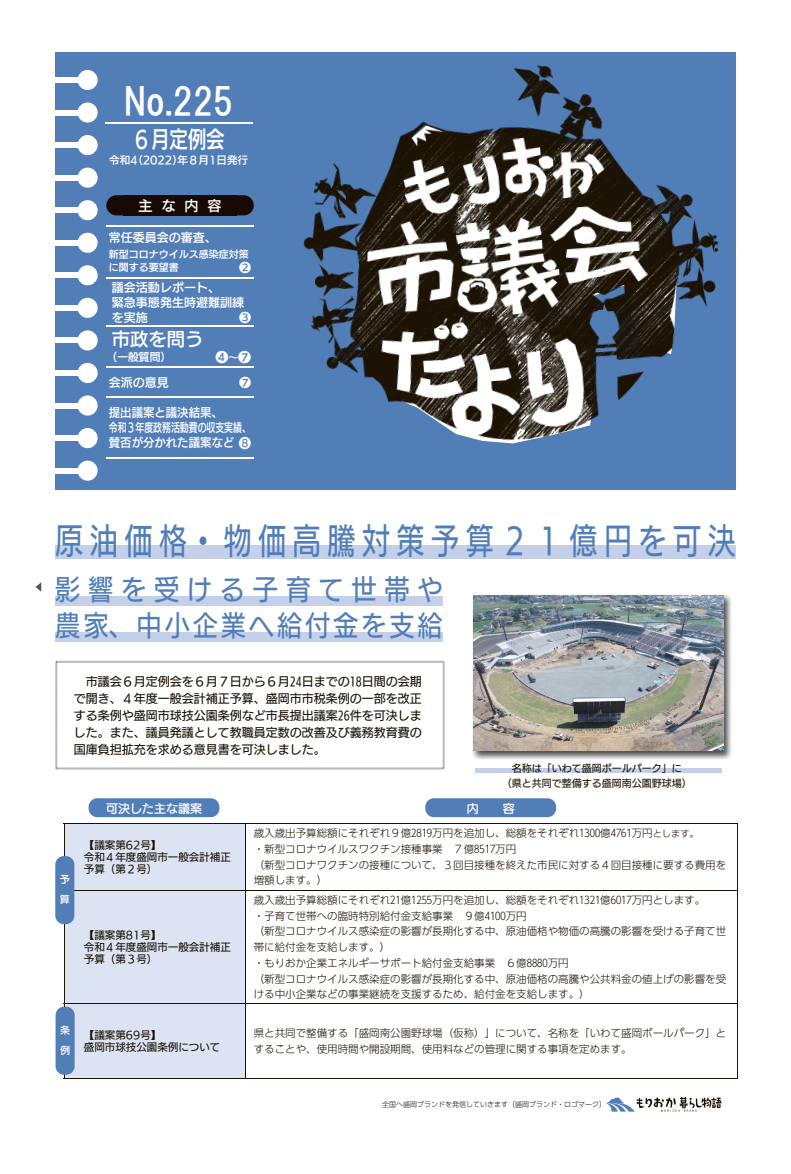
<style>
.page{position:relative;width:791px;height:1174px;background:#fff}
.page>*{position:absolute;margin:0;border:0;box-sizing:border-box;transform-origin:0 0}
.t1{font:37px "HGP Gothic E";color:#fff}
.t2{font:35px "UD Kakugo Large Pr 6 N M";letter-spacing:.235em;color:#527eb8;scale:.8 1}
.t3{font:28px/36px "UD Kakugo Large Pr 6 N M";letter-spacing:.21em;color:#527eb8;scale:.9 1}
.t4{font:23px "UD Kakugo Large Pr 6 N DB";color:#fff;scale:.8 1}
.t5{font:18.3px "UD Kakugo Large Pr 6 N DB";color:#fff}
.t6{font:14px "UD Kakugo Large Pr 6 N DB";color:#fff}
.t7{font:13px "UD Kakugo Large Pr 6 N DB";color:#fff}
.t8{font:12px/17px "UD Kakugo Large Pr 6 N M";color:#1b1204;text-align:justify}
.t9{font:12px/15px "UD Kakugo Large Pr 6 N DB";color:#fff}
.t10{font:12px/15.2px "UD Kakugo Large Pr 6 N DB";color:#fff;scale:.95 1}
.t11{font:12px "UD Marugo Large Pr 6 N DB";color:#fff}
.t12{font:10.8px "UD Kakugo Large Pr 6 N DB";color:#fff}
.t13{font:300 10.5px/15.8px "UD Shin Go Pr 6 N";color:#1b1204}
.t14{font:10.5px/12.3px "UD Kakugo Large Pr 6 N M";color:#1b1204}
.t15{font:10.5px "UD Kakugo Large Pr 6 N DB";color:#fff}
.t16{font:10px/15px "UD Kakugo Large Pr 6 N M";color:#1b1204;text-align:center}
.t17{font:10px/13px "UD Kakugo Large Pr 6 N DB";color:#fff}
.t18{font:10px/20px "UD Marugo Large Pr 6 N DB";color:#fff}
.t19{font:300 7px "UD Shin Go Pr 6 N";color:#1b1204}
.s1{font-size:9.7px}
.s2{font-family:"UD Kakugo Large Pr 6 N M";font-size:13px}
.s3{font-size:9.2px}
</style>
<div class="page">
<div style="left:55px;top:52px;width:681px;height:438px;background:#527eb8"></div>
<div style="left:55px;top:77px;width:33px;height:5px;background:#fff"></div>
<div style="left:78px;top:70px;width:20px;height:20px;background:#fff;border-radius:50%"></div>
<div style="left:55px;top:110px;width:33px;height:5px;background:#fff"></div>
<div style="left:78px;top:102px;width:20px;height:21px;background:#fff;border-radius:50%"></div>
<div style="left:55px;top:143px;width:33px;height:5px;background:#fff"></div>
<div style="left:78px;top:135px;width:20px;height:20px;background:#fff;border-radius:50%"></div>
<div style="left:55px;top:175px;width:33px;height:5px;background:#fff"></div>
<div style="left:78px;top:168px;width:20px;height:20px;background:#fff;border-radius:50%"></div>
<div style="left:55px;top:208px;width:33px;height:5px;background:#fff"></div>
<div style="left:78px;top:200px;width:20px;height:20px;background:#fff;border-radius:50%"></div>
<div style="left:55px;top:240px;width:33px;height:5px;background:#fff"></div>
<div style="left:78px;top:233px;width:20px;height:20px;background:#fff;border-radius:50%"></div>
<div style="left:55px;top:273px;width:33px;height:5px;background:#fff"></div>
<div style="left:78px;top:265px;width:20px;height:20px;background:#fff;border-radius:50%"></div>
<div style="left:55px;top:305px;width:33px;height:5px;background:#fff"></div>
<div style="left:78px;top:298px;width:20px;height:20px;background:#fff;border-radius:50%"></div>
<div style="left:55px;top:338px;width:33px;height:5px;background:#fff"></div>
<div style="left:78px;top:330px;width:20px;height:20px;background:#fff;border-radius:50%"></div>
<div style="left:55px;top:370px;width:33px;height:5px;background:#fff"></div>
<div style="left:78px;top:363px;width:20px;height:20px;background:#fff;border-radius:50%"></div>
<div style="left:55px;top:403px;width:33px;height:5px;background:#fff"></div>
<div style="left:78px;top:395px;width:20px;height:20px;background:#fff;border-radius:50%"></div>
<div style="left:55px;top:435px;width:33px;height:5px;background:#fff"></div>
<div style="left:78px;top:428px;width:20px;height:20px;background:#fff;border-radius:50%"></div>
<div style="left:55px;top:468px;width:33px;height:5px;background:#fff"></div>
<div style="left:78px;top:460px;width:20px;height:21px;background:#fff;border-radius:50%"></div>
<img style="left:303px;top:65px;width:416px;height:379px">
<svg style="left:35px;top:582px;width:6px;height:9px"></svg>
<svg style="left:55px;top:661px;width:390px;height:108px"></svg>
<hr style="left:105px;top:123px;width:147px;height:1px;background:#fff">
<div style="left:106px;top:195px;width:148px;height:20px;background:#190904;border-radius:10px"></div>
<hr style="left:106px;top:397px;width:148px;height:1px;background:#fff">
<hr style="left:106px;top:458px;width:148px;height:1px;background:#fff">
<hr style="left:106px;top:225px;width:148px;height:1px;background:#fff">
<hr style="left:106px;top:277px;width:148px;height:1px;background:#fff">
<hr style="left:106px;top:326px;width:148px;height:1px;background:#fff">
<hr style="left:106px;top:366px;width:148px;height:1px;background:#fff">
<img style="left:638px;top:1097px;width:84px;height:15px">
<img style="left:606px;top:1097px;width:29px;height:15px">
<div style="left:475px;top:768px;width:247px;height:5px;background:#c4d0e9"></div>
<div style="left:55px;top:545px;width:681px;height:13px;background:#c4d0e9"></div>
<div style="left:55px;top:596px;width:388px;height:9px;background:#c4d0e9"></div>
<div style="left:55px;top:633px;width:388px;height:9px;background:#c4d0e9"></div>
<div style="left:425px;top:798px;width:131px;height:19px;background:#527eb8;border-radius:9px"></div>
<div style="left:89px;top:798px;width:130px;height:19px;background:#527eb8;border-radius:9px"></div>
<img style="left:472px;top:594px;width:260px;height:165px">
<img style="left:473px;top:595px;width:250px;height:155px">
<div style="left:65px;top:824px;width:180px;height:253px;background:#dce4f3"></div>
<hr style="left:64px;top:823px;width:181px;height:1px;background:#1b1204">
<hr style="left:64px;top:823px;width:1px;height:67px;background:#1b1204">
<hr style="left:245px;top:823px;width:492px;height:1px;background:#1b1204">
<hr style="left:245px;top:823px;width:1px;height:67px;background:#1b1204">
<hr style="left:737px;top:823px;width:1px;height:67px;background:#1b1204">
<hr style="left:64px;top:890px;width:181px;height:1px;background:#1b1204">
<hr style="left:64px;top:890px;width:1px;height:113px;background:#1b1204">
<hr style="left:245px;top:890px;width:492px;height:1px;background:#1b1204">
<hr style="left:245px;top:890px;width:1px;height:113px;background:#1b1204">
<hr style="left:737px;top:890px;width:1px;height:113px;background:#1b1204">
<hr style="left:64px;top:1003px;width:181px;height:1px;background:#1b1204">
<hr style="left:64px;top:1004px;width:1px;height:73px;background:#1b1204">
<hr style="left:245px;top:1003px;width:492px;height:1px;background:#1b1204">
<hr style="left:245px;top:1004px;width:1px;height:73px;background:#1b1204">
<hr style="left:737px;top:1004px;width:1px;height:73px;background:#1b1204">
<hr style="left:64px;top:1077px;width:181px;height:1px;background:#1b1204">
<hr style="left:245px;top:1077px;width:492px;height:1px;background:#1b1204">
<div style="left:55px;top:856px;width:19px;height:68px;background:#527eb8;border-radius:9px"></div>
<div style="left:56px;top:1006px;width:19px;height:68px;background:#527eb8;border-radius:9px"></div>
<h1 class="t1" style="left:124px;top:83px;width:111px">No.225</h1>
<h3 class="t4" style="left:133px;top:126px;width:117px">６月定例会</h3>
<p class="t15" style="left:109px;top:154px;width:140px">令和4（2022）年８月1日発行</p>
<h3 class="t6" style="left:139px;top:198px;width:84px">主な内容</h3>
<p class="t9" style="left:109px;top:230px;width:109px">常任委員会の審査、</p>
<p class="t17" style="left:109px;top:248px;width:141px">新型コロナウイルス感染症対策に関する要望書</p>
<p class="t9" style="left:239px;top:260px;width:13px">❷</p>
<p class="t9" style="left:112px;top:280px;width:133px">議会活動レポート、<br>緊急事態発生時避難訓練を実施</p>
<p class="t9" style="left:239px;top:310px;width:13px">❸</p>
<h3 class="t5" style="left:112px;top:329px;width:93px">市政を問う</h3>
<p class="t12" style="left:107px;top:351px;width:66px">（一般質問）</p>
<p class="t7" style="left:215px;top:350px;width:37px">❹<span class="s1">～</span>❼</p>
<p class="t9" style="left:109px;top:375px;width:61px">会派の意見</p>
<p class="t9" style="left:239px;top:375px;width:13px">❼</p>
<p class="t10" style="left:109px;top:405px;width:151px">提出議案と議決結果、<br>令和３年度政務活動費の収支実績、賛否が分かれた議案など <span class="s2">❽</span></p>
<h2 class="t2" style="left:55px;top:521px;width:852px">原油価格・物価高騰対策予算２１億円を可決</h2>
<h3 class="t3" style="left:55px;top:572px;width:432px">影響を受ける子育て世帯や農家、中小企業へ給付金を支給</h3>
<p class="t8" style="left:74px;top:673px;width:350px;text-indent:12px">市議会６月定例会を６月７日から６月24日までの18日間の会期で開き、４年度一般会計補正予算、盛岡市市税条例の一部を改正する条例や盛岡市球技公園条例など市長提出議案26件を可決しました。また、議員発議として教職員定数の改善及び義務教育費の国庫負担拡充を求める意見書を可決しました。</p>
<p class="t16" style="left:502px;top:760px;width:191px">名称は「いわて盛岡ボールパーク」に<br>（県と共同で整備する盛岡南公園野球場）</p>
<p class="t18" style="left:60px;top:870px;width:11px">予算</p>
<p class="t18" style="left:60px;top:1020px;width:11px">条例</p>
<p class="t11" style="left:106px;top:801px;width:97px">可決した主な議案</p>
<p class="t11" style="left:467px;top:801px;width:49px">内　　容</p>
<p class="t14" style="left:84px;top:838px;width:148px">【議案第62号】<br>令和４年度盛岡市一般会計補正予算（第２号）</p>
<p class="t13" style="left:254px;top:825px;width:474px">歳入歳出予算総額にそれぞれ９億2819万円を追加し、総額をそれぞれ1300億4761万円<span class="s3">とします。<br></span>・新型コロナウイルスワクチン接種事業　７億8517万円<br>（新型コロナワクチンの接種について、３回目接種を終えた市民に対する４回目接種に要する費用を増額します。）</p>
<p class="t14" style="left:84px;top:929px;width:148px">【議案第81号】<br>令和４年度盛岡市一般会計補正予算（第３号）</p>
<p class="t13" style="left:254px;top:891px;width:474px">歳入歳出予算総額にそれぞれ21億1255万円を追加し、総額をそれぞれ1321億6017万円とします。<br>・子育て世帯への臨時特別給付金支給事業　９億4100万円<br>（新型コロナウイルス感染症の影響が長期化する中、原油価格や物価の高騰の影響を受ける子育て世帯に給付金を支給します。）<br>・もりおか企業エネルギーサポート給付金支給事業　６億8880万円<br>（新型コロナウイルス感染症の影響が長期化する中、原油価格の高騰や公共料金の値上げの影響を受ける中小企業などの事業継続を支援するため、給付金を支給します。）</p>
<p class="t14" style="left:84px;top:1029px;width:138px">【議案第69号】<br>盛岡市球技公園条例について</p>
<p class="t13" style="left:254px;top:1024px;width:474px">県と共同で整備する「盛岡南公園野球場（仮称）」について、名称を「いわて盛岡ボールパーク」とすることや、使用時間や開設期間、使用料などの管理に関する事項を定めます。</p>
<p class="t19" style="left:382px;top:1099px;width:225px">全国へ盛岡ブランドを発信していきます〔盛岡ブランド・ロゴマーク〕</p>
</div>
